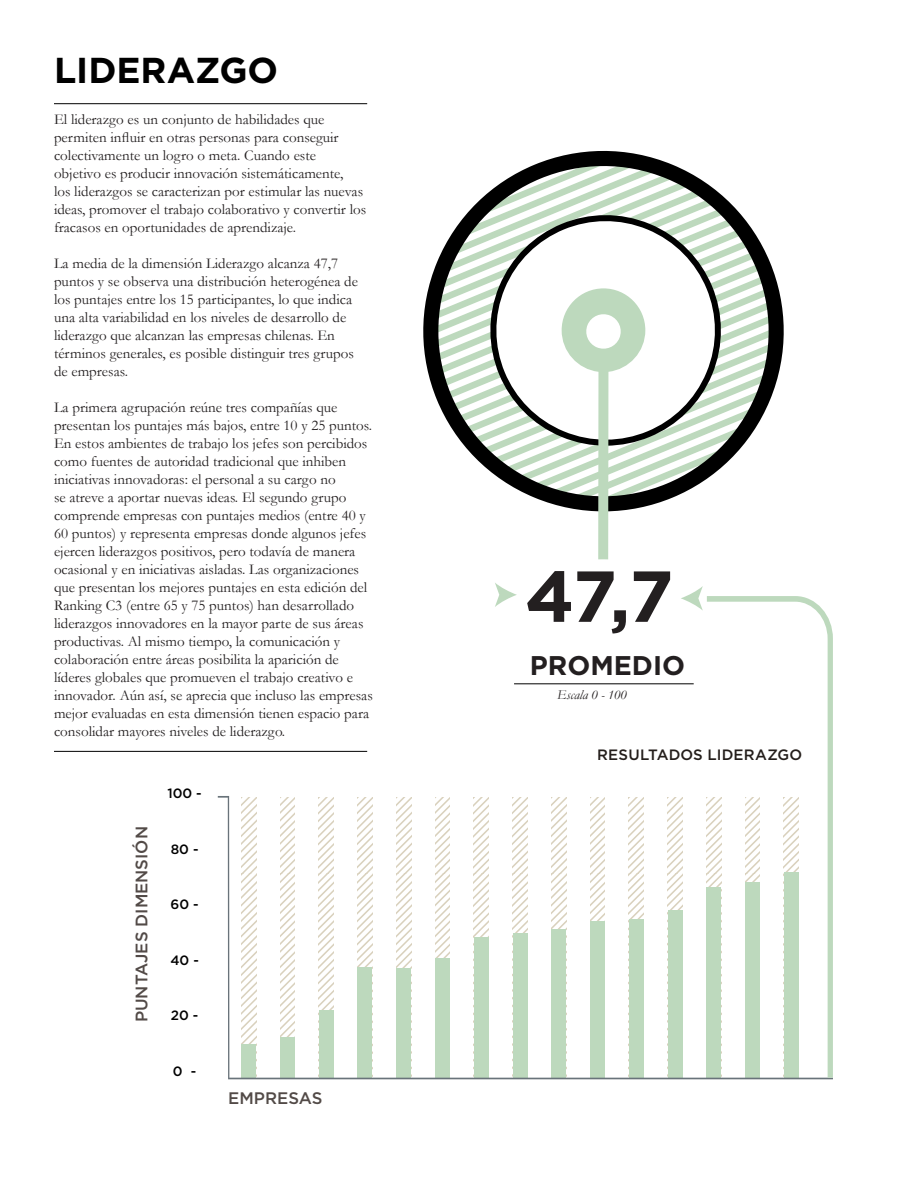
<style>
.page{position:relative;width:918px;height:1188px;background:#fff}
.page>*{position:absolute;margin:0;border:0;box-sizing:border-box;transform-origin:0 0}
.t1{font:700 72px "Gotham";color:#231f20}
.t2{font:700 36px "Gotham";color:#000}
.t3{font:700 27px "Gotham";color:#231f20}
.t4{font:500 16.65px "Gotham";color:#524a47}
.t5{font:15px/18px "Garamond";color:#231f20}
.t6{font:500 15px "Gotham";letter-spacing:.01em;color:#241e1b}
.t7{font:500 13.5px "Gotham";color:#000}
.t8{font:italic 13.5px "Garamond";color:#231f20}
</style>
<div class="page">
<hr style="left:54px;top:103px;width:313px;height:1px;background:#000">
<hr style="left:54px;top:751px;width:313px;height:1px;background:#000">
<svg style="left:218px;top:796px;width:487px;height:283px"></svg>
<hr style="left:514px;top:684px;width:180px;height:1px;background:#000">
<svg style="left:423px;top:150px;width:361px;height:357px"></svg>
<svg style="left:482px;top:207px;width:247px;height:239px"></svg>
<svg style="left:562px;top:288px;width:83px;height:271px"></svg>
<svg style="left:495px;top:583px;width:22px;height:24px"></svg>
<svg style="left:705px;top:596px;width:128px;height:484px"></svg>
<svg style="left:681px;top:586px;width:22px;height:25px"></svg>
<p class="t2" style="left:54px;top:46px;width:226px">LIDERAZGO</p>
<p class="t5" style="left:54px;top:110px;width:314px">El liderazgo es un conjunto de habilidades que permiten influir en otras personas para conseguir colectivamente un logro o meta. Cuando este objetivo es producir innovación sistemáticamente,<br>los liderazgos se caracterizan por estimular las nuevas ideas, promover el trabajo colaborativo y convertir los fracasos en oportunidades de aprendizaje.</p>
<p class="t5" style="left:54px;top:254px;width:306px">La media de la dimensión Liderazgo alcanza 47,7 puntos y se observa una distribución heterogénea de los puntajes entre los 15 participantes, lo que indica una alta variabilidad en los niveles de desarrollo de liderazgo que alcanzan las empresas chilenas. En términos generales, es posible distinguir tres grupos</p>
<p class="t5" style="left:54px;top:362px;width:75px">de empresas.</p>
<p class="t5" style="left:54px;top:398px;width:320px">La primera agrupación reúne tres compañías que presentan los puntajes más bajos, entre 10 y 25 puntos.<br>En estos ambientes de trabajo los jefes son percibidos como fuentes de autoridad tradicional que inhiben iniciativas innovadoras: el personal a su cargo no<br>se atreve a aportar nuevas ideas. El segundo grupo comprende empresas con puntajes medios (entre 40 y 60 puntos) y representa empresas donde algunos jefes ejercen liderazgos positivos, pero todavía de manera ocasional y en iniciativas aisladas. Las organizaciones que presentan los mejores puntajes en esta edición del Ranking C3 (entre 65 y 75 puntos) han desarrollado liderazgos innovadores en la mayor parte de sus áreas productivas. Al mismo tiempo, la comunicación y colaboración entre áreas posibilita la aparición de líderes globales que promueven el trabajo creativo e innovador. Aún así, se aprecia que incluso las empresas mejor evaluadas en esta dimensión tienen espacio para consolidar mayores niveles de liderazgo.</p>
<p class="t4" style="left:131px;top:1022px;width:198px;rotate:-90deg">PUNTAJES DIMENSIÓN</p>
<p class="t7" style="left:167px;top:785px;width:36px">100 -</p>
<p class="t7" style="left:171px;top:840px;width:29px">80 -</p>
<p class="t7" style="left:171px;top:896px;width:30px">60 -</p>
<p class="t7" style="left:170px;top:951px;width:30px">40 -</p>
<p class="t7" style="left:171px;top:1007px;width:29px">20 -</p>
<p class="t7" style="left:173px;top:1062px;width:25px">0 -</p>
<p class="t4" style="left:228px;top:1087px;width:96px">EMPRESAS</p>
<p class="t1" style="left:525px;top:549px;width:150px">47,7</p>
<p class="t3" style="left:530px;top:648px;width:157px">PROMEDIO</p>
<p class="t8" style="left:557px;top:686px;width:71px">Escala 0 - 100</p>
<p class="t6" style="left:597px;top:745px;width:207px">RESULTADOS LIDERAZGO</p>
</div>
